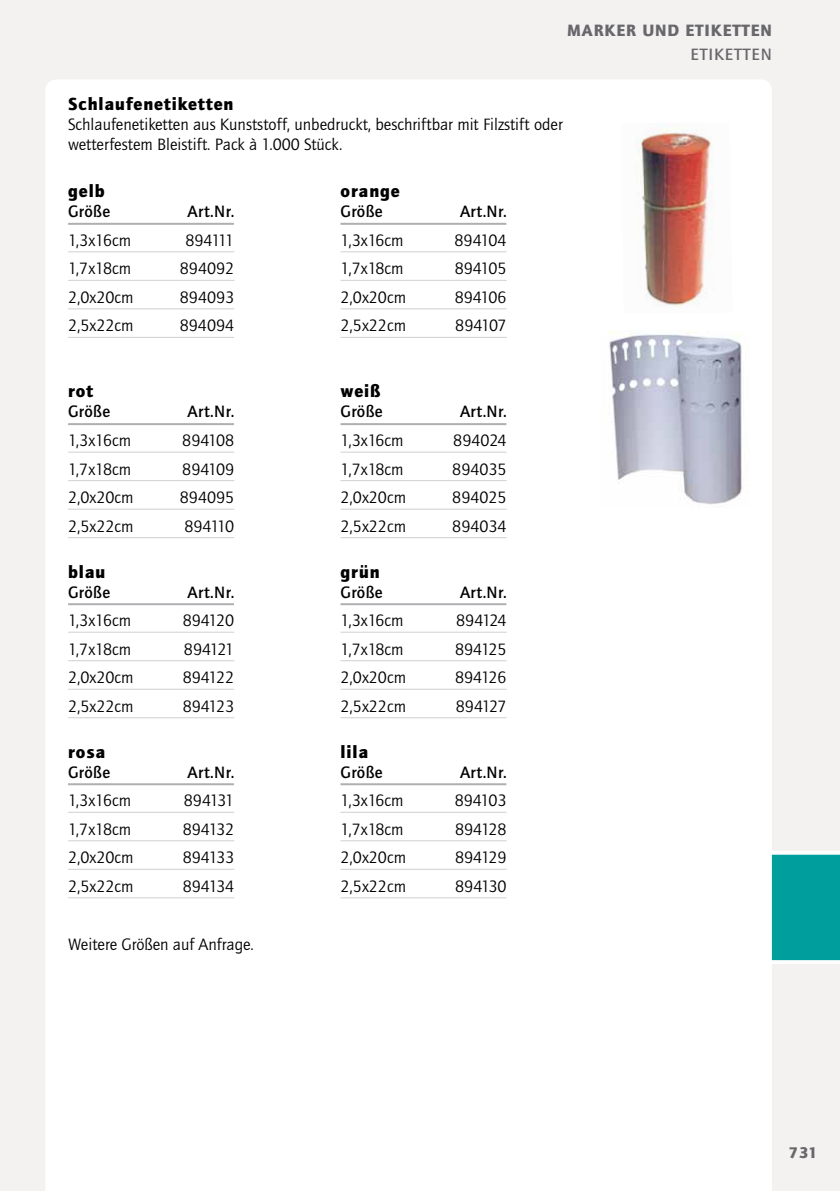
<style>
.page{position:relative;width:840px;height:1191px;background:#fff}
.page>*{position:absolute;margin:0;border:0;box-sizing:border-box;transform-origin:0 0}
.t1{font:900 18px "Quay Itc T";letter-spacing:.05em;color:#000}
.t2{font:17px/20px "Quay Itc T";color:#000}
.t3{font:700 17px "Quay Itc T";letter-spacing:.02em;color:#000}
.t4{font:900 17px "Quay Itc T";letter-spacing:.05em;color:#68676c}
.t5{font:700 17px "Quay Itc T";letter-spacing:.05em;color:#68676c}
.t6{font:900 16px "Quay Itc T";color:#68676c}
</style>
<div class="page">
<div style="left:0;top:0;width:839px;height:1191px;background:#f3f2f0"></div>
<svg style="left:771px;top:850px;width:68px;height:114px;background:#16a7a6"></svg>
<div style="left:46px;top:80px;width:725px;height:1111px;background:#fff"></div>
<hr style="left:68px;top:223px;width:166px;height:2px;background:#aeafb2">
<hr style="left:68px;top:251px;width:166px;height:1px;background:#ced0d2">
<hr style="left:68px;top:280px;width:166px;height:1px;background:#ced0d2">
<hr style="left:68px;top:308px;width:166px;height:1px;background:#ced0d2">
<hr style="left:68px;top:337px;width:166px;height:1px;background:#ced0d2">
<hr style="left:340px;top:223px;width:166px;height:2px;background:#aeafb2">
<hr style="left:340px;top:251px;width:166px;height:1px;background:#ced0d2">
<hr style="left:340px;top:280px;width:166px;height:1px;background:#ced0d2">
<hr style="left:340px;top:308px;width:166px;height:1px;background:#ced0d2">
<hr style="left:340px;top:337px;width:166px;height:1px;background:#ced0d2">
<hr style="left:68px;top:423px;width:166px;height:2px;background:#aeafb2">
<hr style="left:68px;top:451px;width:166px;height:1px;background:#ced0d2">
<hr style="left:68px;top:480px;width:166px;height:1px;background:#ced0d2">
<hr style="left:68px;top:508px;width:166px;height:1px;background:#ced0d2">
<hr style="left:68px;top:537px;width:166px;height:1px;background:#ced0d2">
<hr style="left:340px;top:423px;width:166px;height:2px;background:#aeafb2">
<hr style="left:340px;top:451px;width:166px;height:1px;background:#ced0d2">
<hr style="left:340px;top:480px;width:166px;height:1px;background:#ced0d2">
<hr style="left:340px;top:508px;width:166px;height:1px;background:#ced0d2">
<hr style="left:340px;top:537px;width:166px;height:1px;background:#ced0d2">
<hr style="left:68px;top:603px;width:166px;height:2px;background:#aeafb2">
<hr style="left:68px;top:631px;width:166px;height:1px;background:#ced0d2">
<hr style="left:68px;top:660px;width:166px;height:1px;background:#ced0d2">
<hr style="left:68px;top:688px;width:166px;height:1px;background:#ced0d2">
<hr style="left:68px;top:717px;width:166px;height:1px;background:#ced0d2">
<hr style="left:340px;top:603px;width:166px;height:2px;background:#aeafb2">
<hr style="left:340px;top:631px;width:166px;height:1px;background:#ced0d2">
<hr style="left:340px;top:660px;width:166px;height:1px;background:#ced0d2">
<hr style="left:340px;top:688px;width:166px;height:1px;background:#ced0d2">
<hr style="left:340px;top:717px;width:166px;height:1px;background:#ced0d2">
<hr style="left:68px;top:783px;width:166px;height:2px;background:#aeafb2">
<hr style="left:68px;top:811px;width:166px;height:1px;background:#ced0d2">
<hr style="left:68px;top:840px;width:166px;height:1px;background:#ced0d2">
<hr style="left:68px;top:868px;width:166px;height:1px;background:#ced0d2">
<hr style="left:68px;top:897px;width:166px;height:1px;background:#ced0d2">
<hr style="left:340px;top:783px;width:166px;height:2px;background:#aeafb2">
<hr style="left:340px;top:811px;width:166px;height:1px;background:#ced0d2">
<hr style="left:340px;top:840px;width:166px;height:1px;background:#ced0d2">
<hr style="left:340px;top:868px;width:166px;height:1px;background:#ced0d2">
<hr style="left:340px;top:897px;width:166px;height:1px;background:#ced0d2">
<img style="left:621px;top:123px;width:111px;height:190px">
<img style="left:601px;top:330px;width:147px;height:177px">
<p class="t4" style="left:567px;top:20px;width:206px">Marker und Etiketten</p>
<p class="t5" style="left:690px;top:44px;width:80px">Etiketten</p>
<p class="t1" style="left:68px;top:93px;width:167px">Schlaufenetiketten</p>
<p class="t2" style="left:68px;top:114px;width:496px">Schlaufenetiketten aus Kunststoff, unbedruckt, beschriftbar mit Filzstift oder wetterfestem Bleistift. Pack à 1.000 Stück.</p>
<p class="t1" style="left:68px;top:180px;width:38px">gelb</p>
<p class="t3" style="left:68px;top:201px;width:44px">Größe</p>
<p class="t3" style="left:187px;top:201px;width:48px">Art.Nr.</p>
<p class="t2" style="left:68px;top:230px;width:64px">1,3x16cm</p>
<p class="t2" style="left:185px;top:230px;width:50px">894111</p>
<p class="t2" style="left:68px;top:258px;width:64px">1,7x18cm</p>
<p class="t2" style="left:180px;top:258px;width:56px">894092</p>
<p class="t2" style="left:68px;top:287px;width:67px">2,0x20cm</p>
<p class="t2" style="left:180px;top:287px;width:56px">894093</p>
<p class="t2" style="left:68px;top:315px;width:67px">2,5x22cm</p>
<p class="t2" style="left:180px;top:315px;width:56px">894094</p>
<p class="t1" style="left:340px;top:180px;width:61px">orange</p>
<p class="t3" style="left:340px;top:201px;width:44px">Größe</p>
<p class="t3" style="left:459px;top:201px;width:48px">Art.Nr.</p>
<p class="t2" style="left:340px;top:230px;width:64px">1,3x16cm</p>
<p class="t2" style="left:454px;top:230px;width:54px">894104</p>
<p class="t2" style="left:340px;top:258px;width:64px">1,7x18cm</p>
<p class="t2" style="left:454px;top:258px;width:53px">894105</p>
<p class="t2" style="left:340px;top:287px;width:67px">2,0x20cm</p>
<p class="t2" style="left:454px;top:287px;width:53px">894106</p>
<p class="t2" style="left:340px;top:315px;width:67px">2,5x22cm</p>
<p class="t2" style="left:455px;top:315px;width:53px">894107</p>
<p class="t1" style="left:68px;top:381px;width:27px">rot</p>
<p class="t3" style="left:68px;top:402px;width:44px">Größe</p>
<p class="t3" style="left:187px;top:402px;width:48px">Art.Nr.</p>
<p class="t2" style="left:68px;top:430px;width:64px">1,3x16cm</p>
<p class="t2" style="left:182px;top:430px;width:53px">894108</p>
<p class="t2" style="left:68px;top:458px;width:64px">1,7x18cm</p>
<p class="t2" style="left:182px;top:458px;width:53px">894109</p>
<p class="t2" style="left:68px;top:487px;width:67px">2,0x20cm</p>
<p class="t2" style="left:180px;top:487px;width:56px">894095</p>
<p class="t2" style="left:68px;top:515px;width:67px">2,5x22cm</p>
<p class="t2" style="left:184px;top:515px;width:51px">894110</p>
<p class="t1" style="left:68px;top:561px;width:39px">blau</p>
<p class="t3" style="left:68px;top:582px;width:44px">Größe</p>
<p class="t3" style="left:187px;top:582px;width:48px">Art.Nr.</p>
<p class="t2" style="left:68px;top:610px;width:64px">1,3x16cm</p>
<p class="t2" style="left:183px;top:610px;width:53px">894120</p>
<p class="t2" style="left:68px;top:638px;width:64px">1,7x18cm</p>
<p class="t2" style="left:184px;top:638px;width:52px">894121</p>
<p class="t2" style="left:68px;top:667px;width:67px">2,0x20cm</p>
<p class="t2" style="left:183px;top:667px;width:53px">894122</p>
<p class="t2" style="left:68px;top:695px;width:67px">2,5x22cm</p>
<p class="t2" style="left:183px;top:695px;width:53px">894123</p>
<p class="t1" style="left:68px;top:741px;width:39px">rosa</p>
<p class="t3" style="left:68px;top:762px;width:44px">Größe</p>
<p class="t3" style="left:187px;top:762px;width:48px">Art.Nr.</p>
<p class="t2" style="left:68px;top:790px;width:64px">1,3x16cm</p>
<p class="t2" style="left:184px;top:790px;width:52px">894131</p>
<p class="t2" style="left:68px;top:818px;width:64px">1,7x18cm</p>
<p class="t2" style="left:183px;top:818px;width:53px">894132</p>
<p class="t2" style="left:68px;top:847px;width:67px">2,0x20cm</p>
<p class="t2" style="left:183px;top:847px;width:53px">894133</p>
<p class="t2" style="left:68px;top:875px;width:67px">2,5x22cm</p>
<p class="t2" style="left:183px;top:875px;width:53px">894134</p>
<p class="t2" style="left:68px;top:934px;width:187px">Weitere Größen auf Anfrage.</p>
<p class="t1" style="left:340px;top:381px;width:42px">weiß</p>
<p class="t3" style="left:340px;top:402px;width:44px">Größe</p>
<p class="t3" style="left:459px;top:402px;width:48px">Art.Nr.</p>
<p class="t2" style="left:340px;top:430px;width:64px">1,3x16cm</p>
<p class="t2" style="left:453px;top:430px;width:55px">894024</p>
<p class="t2" style="left:340px;top:458px;width:64px">1,7x18cm</p>
<p class="t2" style="left:452px;top:458px;width:56px">894035</p>
<p class="t2" style="left:340px;top:487px;width:67px">2,0x20cm</p>
<p class="t2" style="left:452px;top:487px;width:56px">894025</p>
<p class="t2" style="left:340px;top:515px;width:67px">2,5x22cm</p>
<p class="t2" style="left:452px;top:515px;width:56px">894034</p>
<p class="t1" style="left:340px;top:561px;width:41px">grün</p>
<p class="t3" style="left:340px;top:582px;width:44px">Größe</p>
<p class="t3" style="left:459px;top:582px;width:48px">Art.Nr.</p>
<p class="t2" style="left:340px;top:610px;width:64px">1,3x16cm</p>
<p class="t2" style="left:456px;top:610px;width:52px">894124</p>
<p class="t2" style="left:340px;top:638px;width:64px">1,7x18cm</p>
<p class="t2" style="left:455px;top:638px;width:53px">894125</p>
<p class="t2" style="left:340px;top:667px;width:67px">2,0x20cm</p>
<p class="t2" style="left:455px;top:667px;width:53px">894126</p>
<p class="t2" style="left:340px;top:695px;width:67px">2,5x22cm</p>
<p class="t2" style="left:455px;top:695px;width:52px">894127</p>
<p class="t1" style="left:340px;top:741px;width:29px">lila</p>
<p class="t3" style="left:340px;top:762px;width:44px">Größe</p>
<p class="t3" style="left:459px;top:762px;width:48px">Art.Nr.</p>
<p class="t2" style="left:340px;top:790px;width:64px">1,3x16cm</p>
<p class="t2" style="left:454px;top:790px;width:53px">894103</p>
<p class="t2" style="left:340px;top:818px;width:64px">1,7x18cm</p>
<p class="t2" style="left:455px;top:818px;width:53px">894128</p>
<p class="t2" style="left:340px;top:847px;width:67px">2,0x20cm</p>
<p class="t2" style="left:455px;top:847px;width:53px">894129</p>
<p class="t2" style="left:340px;top:875px;width:67px">2,5x22cm</p>
<p class="t2" style="left:455px;top:875px;width:53px">894130</p>
<p class="t6" style="left:788px;top:1143px;width:30px">731</p>
</div>
